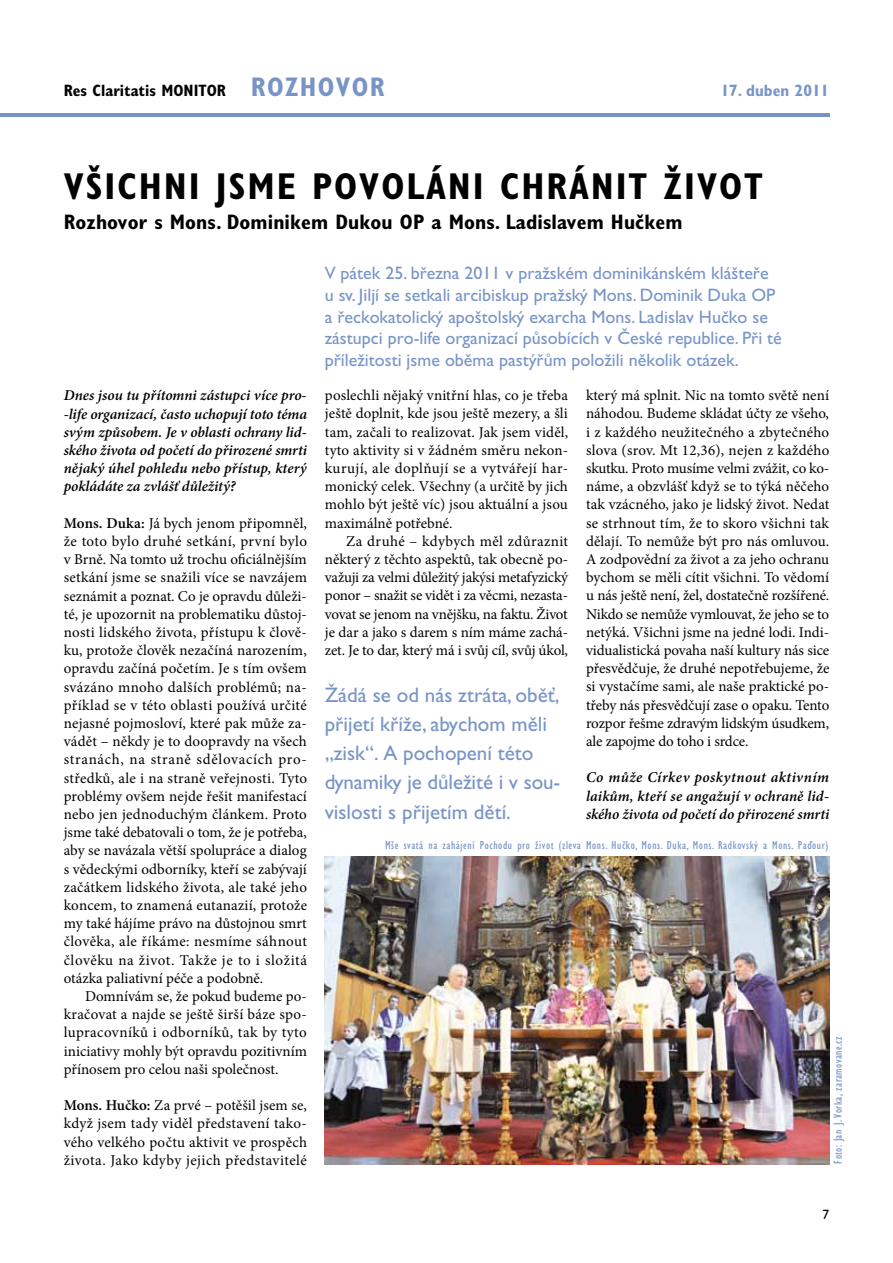
<style>
.page{position:relative;width:893px;height:1263px;background:#fff}
.page>*{position:absolute;margin:0;border:0;box-sizing:border-box;transform-origin:0 0}
.t1{font:700 condensed 37.5px "Gill Sans Std";letter-spacing:.05em;color:#000}
.t2{font:700 condensed 27px "Gill Sans Std";color:#7894c7}
.t3{font:21px/29.2px "Gill Sans Std";color:#7894c7}
.t4{font:700 condensed 21px "Gill Sans Std";letter-spacing:.005em;color:#000}
.t5{font:18px/21.6px "Gill Sans Std";color:#7894c7}
.t6{font:700 condensed 16.5px "Gill Sans Std";color:#000}
.t7{font:700 condensed 16.5px "Gill Sans Std";color:#7894c7}
.t8{font:15px/18.1px "Minion Pro";color:#000;text-align:justify}
.t9{font:italic 600 15px/18.1px "Minion Pro";color:#000;text-align:justify}
.t10{font:13.5px "Gill Sans Std";color:#000}
.t11{font:condensed 12px "Gill Sans Std";letter-spacing:.05em;color:#7894c7}
.s1{font-weight:600}
</style>
<div class="page">
<hr style="left:0;top:113px;width:829px;height:4px;background:#7894c7">
<img style="left:325px;top:856px;width:504px;height:309px">
<h2 class="t2" style="left:251px;top:71px;width:18px">rozhovor</h2>
<p class="t6" style="left:64px;top:81px;width:164px">Res Claritatis MONITOR</p>
<p class="t7" style="left:721px;top:81px;width:110px">17. duben 2011</p>
<h1 class="t1" style="left:64px;top:164px;width:701px">VŠICHNI JSME POVOLÁNI CHRÁNIT ŽIVOT</h1>
<h3 class="t4" style="left:64px;top:210px;width:620px">Rozhovor s Mons. Dominikem Dukou OP a Mons. Ladislavem Hučkem</h3>
<p class="t5" style="left:325px;top:263px;width:459px">V pátek 25. března 2011 v pražském dominikánském klášteře u sv. Jiljí se setkali arcibiskup pražský Mons. Dominik Duka OP a řeckokatolický apoštolský exarcha Mons. Ladislav Hučko se zástupci pro-life organizací působících v České republice. Při té příležitosti jsme oběma pastýřům položili několik otázek.</p>
<p class="t9" style="left:64px;top:386px;width:245px">Dnes jsou tu přítomni zástupci více pro-‑life organizací, často uchopují toto téma svým způsobem. Je v oblasti ochrany lid&shy;ského života od početí do přirozené smrti nějaký úhel pohledu nebo přístup, který pokládáte za zvlášť důležitý?</p>
<p class="t8" style="left:64px;top:514px;width:245px"><span class="s1">Mons. Duka:</span> Já bych jenom připomněl, že toto bylo druhé setkání, první bylo v Brně. Na tomto už trochu oficiálnějším setkání jsme se snažili více se navzájem seznámit a poznat. Co je opravdu důleži&shy;té, je upozornit na problematiku důstoj&shy;nosti lidského života, přístupu k člově&shy;ku, protože člověk nezačíná narozením, opravdu začíná početím. Je s tím ovšem svázáno mnoho dalších problémů; na&shy;příklad se v této oblasti používá určité nejasné pojmosloví, které pak může za&shy;vádět – někdy je to doopravdy na všech stranách, na straně sdělovacích pro&shy;středků, ale i na straně veřejnosti. Tyto problémy ovšem nejde řešit manifestací nebo jen jednoduchým článkem. Proto jsme také debatovali o tom, že je potřeba, aby se navázala větší spolupráce a dialog s vědeckými odborníky, kteří se zabývají začátkem lidského života, ale také jeho koncem, to znamená eutanazií, protože my také hájíme právo na důstojnou smrt člověka, ale říkáme: nesmíme sáhnout člověku na život. Takže je to i složitá otázka paliativní péče a podobně.</p>
<p class="t8" style="left:64px;top:987px;width:245px;text-indent:21px">Domnívám se, že pokud budeme po&shy;kračovat a najde se ještě širší báze spo&shy;lupracovníků i odborníků, tak by tyto iniciativy mohly být opravdu pozitivním přínosem pro celou naši společnost.</p>
<p class="t8" style="left:64px;top:1096px;width:245px"><span class="s1">Mons. Hučko:</span> Za prvé – potěšil jsem se, když jsem tady viděl představení tako&shy;vého velkého počtu aktivit ve prospěch života. Jako kdyby jejich představitelé</p>
<p class="t8" style="left:586px;top:386px;width:245px">který má splnit. Nic na tomto světě není náhodou. Budeme skládat účty ze všeho, i z každého neužitečného a zbytečného slova (srov. Mt 12,36), nejen z každého skutku. Proto musíme velmi zvážit, co ko&shy;náme, a obzvlášť když se to týká něčeho tak vzácného, jako je lidský život. Nedat se strhnout tím, že to skoro všichni tak dělají. To nemůže být pro nás omluvou.<br>A zodpovědní za život a za jeho ochranu bychom se měli cítit všichni. To vědomí u nás ještě není, žel, dostatečně rozšířené.<br>Nikdo se nemůže vymlouvat, že jeho se to netýká. Všichni jsme na jedné lodi. Indi&shy;vidualistická povaha naší kultury nás sice přesvědčuje, že druhé nepotřebujeme, že si vystačíme sami, ale naše praktické po&shy;třeby nás přesvědčují zase o opaku. Tento rozpor řešme zdravým lidským úsudkem, ale zapojme do toho i srdce.</p>
<p class="t9" style="left:586px;top:768px;width:245px">Co může Církev poskytnout aktivním laikům, kteří se angažují v ochraně lid&shy;ského života od početí do přirozené smrti</p>
<p class="t8" style="left:325px;top:386px;width:245px">poslechli nějaký vnitřní hlas, co je třeba ještě doplnit, kde jsou ještě mezery, a šli tam, začali to realizovat. Jak jsem viděl, tyto aktivity si v žádném směru nekon&shy;kurují, ale doplňují se a vytvářejí har&shy;monický celek. Všechny (a určitě by jich mohlo být ještě víc) jsou aktuální a jsou maximálně potřebné.</p>
<p class="t8" style="left:325px;top:532px;width:245px;text-indent:21px">Za druhé – kdybych měl zdůraznit některý z těchto aspektů, tak obecně po&shy;važuji za velmi důležitý jakýsi metafyzický ponor – snažit se vidět i za věcmi, nezasta&shy;vovat se jenom na vnějšku, na faktu. Život je dar a jako s darem s ním máme zachá&shy;zet. Je to dar, který má i svůj cíl, svůj úkol,</p>
<h3 class="t3" style="left:325px;top:680px;width:237px">Žádá se od nás ztráta, oběť, přijetí kříže, abychom měli „zisk“. A pochopení této dynamiky je důležité i v sou&shy;vislosti s přijetím dětí.</h3>
<p class="t11" style="left:385px;top:838px;width:445px">Mše svatá na zahájení Pochodu pro život (zleva Mons. Hučko, Mons. Duka, Mons. Radkovský a Mons. Paďour)</p>
<p class="t11" style="left:831px;top:1164px;width:129px;rotate:-90deg">Foto: Jan J. Vorka, zaramovane.cz</p>
<p class="t10" style="left:822px;top:1207px;width:8px">7</p>
</div>
